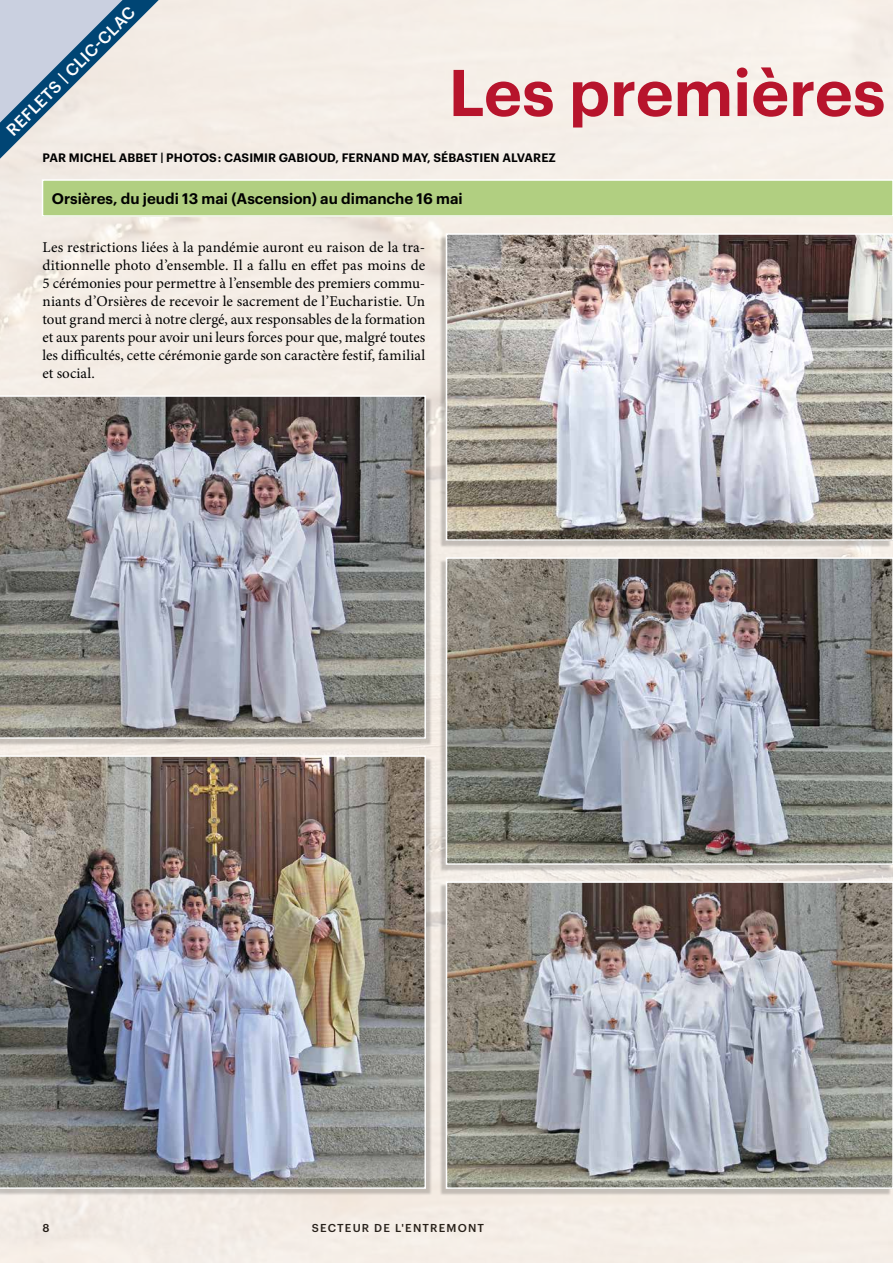
<style>
.page{position:relative;width:893px;height:1263px;background:#fff}
.page>*{position:absolute;margin:0;border:0;box-sizing:border-box;transform-origin:0 0}
.t1{font:600 64.5px "Graphik";color:#b7142c}
.t2{font:500 16.5px "Graphik";color:#fff}
.t3{font:15px/18px "Minion Pro";color:#000;text-align:justify}
.t4{font:600 15px "Graphik";color:#000}
.t5{font:600 12px "Graphik";letter-spacing:.005em;color:#000}
.t6{font:500 11.25px "Graphik";letter-spacing:.105em;color:#000}
</style>
<div class="page">
<svg style="left:0;top:0;width:159px;height:159px;background:#b5c1cc"></svg>
<div style="left:43px;top:180px;width:850px;height:36px;background:#b1cf81"></div>
<div style="left:42px;top:179px;width:851px;height:38px;border:2px solid #fff"></div>
<div style="left:0;top:397px;width:433px;height:348px;background:#000;opacity:.2"></div>
<img style="left:0;top:395px;width:426px;height:344px">
<div style="left:0;top:757px;width:433px;height:438px;background:#000;opacity:.2"></div>
<img style="left:0;top:755px;width:426px;height:434px">
<div style="left:439px;top:235px;width:453px;height:312px;background:#000;opacity:.2"></div>
<img style="left:449px;top:236px;width:441px;height:302px">
<div style="left:446px;top:233px;width:447px;height:308px;border:2px solid #fff"></div>
<div style="left:439px;top:559px;width:453px;height:312px;background:#000;opacity:.2"></div>
<img style="left:449px;top:560px;width:441px;height:302px">
<div style="left:446px;top:557px;width:447px;height:308px;border:2px solid #fff"></div>
<div style="left:439px;top:883px;width:453px;height:312px;background:#000;opacity:.2"></div>
<img style="left:449px;top:884px;width:441px;height:302px">
<div style="left:446px;top:881px;width:447px;height:308px;border:2px solid #fff"></div>
<p class="t2" style="left:0;top:124px;width:176px;rotate:-45deg">REFLETS | CLIC-CLAC</p>
<h1 class="t1" style="left:449px;top:43px;width:438px">Les premières</h1>
<p class="t5" style="left:43px;top:148px;width:515px">PAR MICHEL ABBET | PHOTOS : CASIMIR GABIOUD, FERNAND MAY, SÉBASTIEN ALVAREZ</p>
<p class="t4" style="left:52px;top:187px;width:412px">Orsières, du jeudi 13 mai (Ascension) au dimanche 16 mai</p>
<p class="t3" style="left:43px;top:238px;width:384px">Les restrictions liées à la pandémie auront eu raison de la tra&shy;ditionnelle photo d’ensemble. Il a fallu en effet pas moins de 5 cérémonies pour permettre à l’ensemble des premiers commu&shy;niants d’Orsières de recevoir le sacrement de l’Eucharistie. Un tout grand merci à notre clergé, aux responsables de la formation et aux parents pour avoir uni leurs forces pour que, malgré toutes les difficultés, cette cérémonie garde son caractère festif, familial et social.</p>
<p class="t6" style="left:43px;top:1219px;width:9px">8</p>
<p class="t6" style="left:312px;top:1219px;width:174px">SECTEUR DE L'ENTREMONT</p>
</div>
